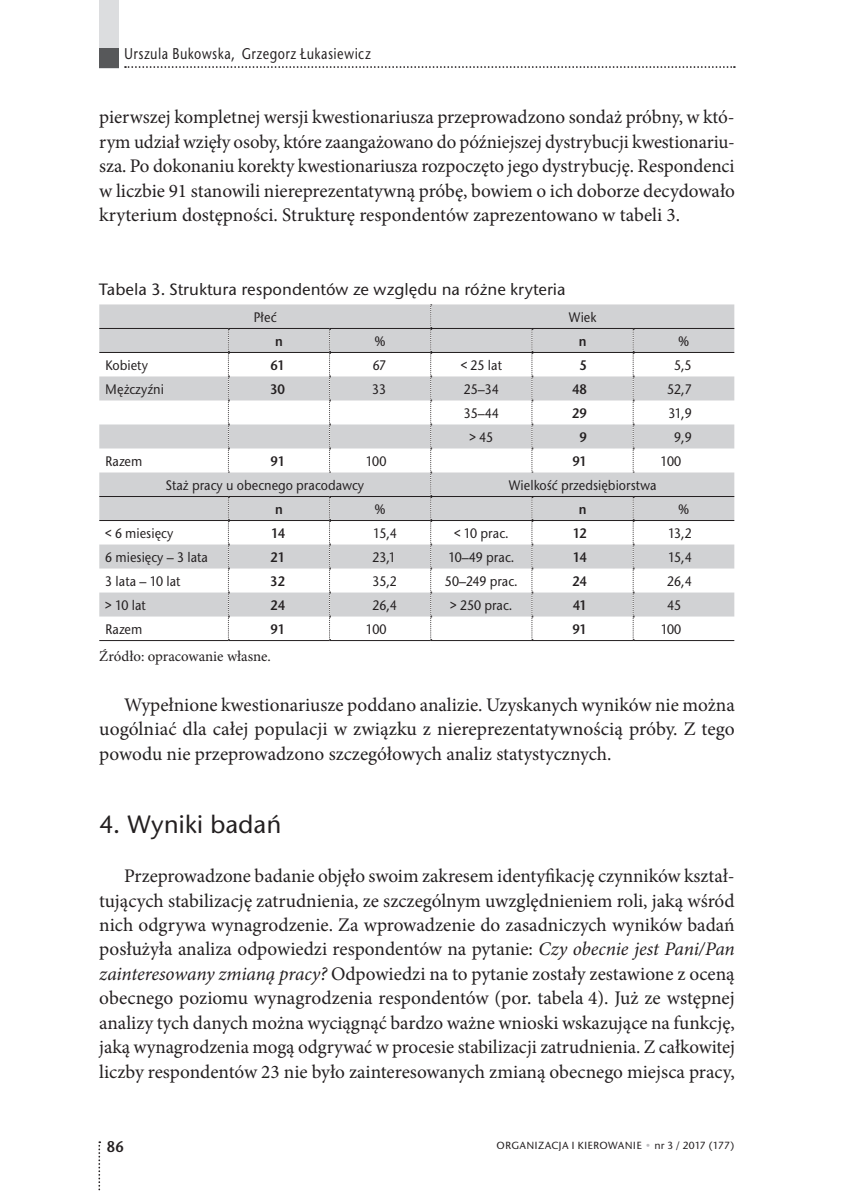
<style>
.page{position:relative;width:844px;height:1191px;background:#fff}
.page>*{position:absolute;margin:0;border:0;box-sizing:border-box;transform-origin:0 0}
.t1{font:500 25.38px "Stone Sans Itc TOT";letter-spacing:-.01em;color:#231f20}
.t2{font:19.25px/24.5px "Minion Pro";color:#231f20;text-align:justify}
.t3{font:500 16.62px "Stone Sans Itc TOT";color:#231f20}
.t4{font:500 15.75px "Stone Sans Itc TOT";letter-spacing:.03em;color:#231f20;scale:.8 1}
.t5{font:15.75px "Stone Sans Itc TOT Semi";color:#231f20;scale:.9 1}
.t6{font:14.88px "Minion Pro";color:#231f20}
.t7{font:500 14px "Stone Sans Itc TOT";color:#231f20;scale:.9 1}
.t8{font:14px "Stone Sans Itc TOT Semi";letter-spacing:-.03em;color:#231f20;scale:.9 1}
.t9{font:500 10.5px "Stone Sans Itc TOT";letter-spacing:.02em;color:#231f20}
.s1{font-style:italic}
.s2{color:#bcbdc0}
</style>
<div class="page">
<svg style="left:98px;top:1141px;width:2px;height:50px"></svg>
<svg style="left:125px;top:66px;width:609px;height:2px"></svg>
<div style="left:99px;top:0;width:20px;height:68px;background:#dcdddf"></div>
<div style="left:99px;top:48px;width:20px;height:20px;background:#57585a"></div>
<svg style="left:99px;top:304px;width:635px;height:312px;fill:#d1d2d4"></svg>
<svg style="left:228px;top:329px;width:1px;height:143px"></svg>
<svg style="left:329px;top:329px;width:1px;height:143px"></svg>
<svg style="left:531px;top:329px;width:2px;height:143px"></svg>
<svg style="left:632px;top:329px;width:2px;height:143px"></svg>
<svg style="left:228px;top:497px;width:1px;height:143px"></svg>
<svg style="left:329px;top:497px;width:1px;height:143px"></svg>
<svg style="left:430px;top:304px;width:1px;height:336px"></svg>
<svg style="left:531px;top:497px;width:2px;height:143px"></svg>
<svg style="left:632px;top:497px;width:2px;height:143px"></svg>
<hr style="left:99px;top:328px;width:129px;height:1px;background:#231f20">
<hr style="left:228px;top:328px;width:101px;height:1px;background:#231f20">
<hr style="left:329px;top:328px;width:101px;height:1px;background:#231f20">
<hr style="left:430px;top:328px;width:102px;height:1px;background:#231f20">
<hr style="left:532px;top:328px;width:101px;height:1px;background:#231f20">
<hr style="left:633px;top:328px;width:101px;height:1px;background:#231f20">
<hr style="left:99px;top:496px;width:129px;height:1px;background:#231f20">
<hr style="left:228px;top:496px;width:101px;height:1px;background:#231f20">
<hr style="left:329px;top:496px;width:101px;height:1px;background:#231f20">
<hr style="left:430px;top:496px;width:102px;height:1px;background:#231f20">
<hr style="left:532px;top:496px;width:101px;height:1px;background:#231f20">
<hr style="left:633px;top:496px;width:101px;height:1px;background:#231f20">
<hr style="left:99px;top:352px;width:129px;height:1px;background:#231f20">
<hr style="left:228px;top:352px;width:101px;height:1px;background:#231f20">
<hr style="left:329px;top:352px;width:101px;height:1px;background:#231f20">
<hr style="left:430px;top:352px;width:102px;height:1px;background:#231f20">
<hr style="left:532px;top:352px;width:101px;height:1px;background:#231f20">
<hr style="left:633px;top:352px;width:101px;height:1px;background:#231f20">
<hr style="left:99px;top:520px;width:129px;height:1px;background:#231f20">
<hr style="left:228px;top:520px;width:101px;height:1px;background:#231f20">
<hr style="left:329px;top:520px;width:101px;height:1px;background:#231f20">
<hr style="left:430px;top:520px;width:102px;height:1px;background:#231f20">
<hr style="left:532px;top:520px;width:101px;height:1px;background:#231f20">
<hr style="left:633px;top:520px;width:101px;height:1px;background:#231f20">
<hr style="left:99px;top:640px;width:129px;height:1px;background:#231f20">
<hr style="left:228px;top:640px;width:101px;height:1px;background:#231f20">
<hr style="left:329px;top:640px;width:101px;height:1px;background:#231f20">
<hr style="left:430px;top:640px;width:102px;height:1px;background:#231f20">
<hr style="left:532px;top:640px;width:101px;height:1px;background:#231f20">
<hr style="left:633px;top:640px;width:101px;height:1px;background:#231f20">
<p class="t4" style="left:124px;top:45px;width:310px">Urszula Bukowska, Grzegorz Łukasiewicz</p>
<p class="t2" style="left:99px;top:105px;width:637px">pierwszej kompletnej wersji kwestionariusza przeprowadzono sondaż próbny, w któ&shy;rym udział wzięły osoby, które zaangażowano do późniejszej dystrybucji kwestionariu&shy;sza. Po dokonaniu korekty kwestionariusza rozpoczęto jego dystrybucję. Respondenci w liczbie 91 stanowili niereprezentatywną próbę, bowiem o ich doborze decydowało kryterium dostępności. Strukturę respondentów zaprezentowano w tabeli 3.</p>
<p class="t3" style="left:99px;top:279px;width:468px">Tabela 3. Struktura respondentów ze względu na różne kryteria</p>
<p class="t7" style="left:253px;top:308px;width:27px">Płeć</p>
<p class="t7" style="left:568px;top:308px;width:33px">Wiek</p>
<p class="t8" style="left:275px;top:332px;width:10px">n</p>
<p class="t7" style="left:375px;top:332px;width:13px">%</p>
<p class="t8" style="left:578px;top:332px;width:10px">n</p>
<p class="t7" style="left:678px;top:332px;width:13px">%</p>
<p class="t7" style="left:105px;top:356px;width:49px">Kobiety</p>
<p class="t8" style="left:270px;top:356px;width:18px">61</p>
<p class="t7" style="left:372px;top:356px;width:17px">67</p>
<p class="t7" style="left:460px;top:356px;width:47px">&lt; 25 lat</p>
<p class="t8" style="left:579px;top:356px;width:10px">5</p>
<p class="t7" style="left:674px;top:356px;width:21px">5,5</p>
<p class="t7" style="left:105px;top:380px;width:67px">Mężczyźni</p>
<p class="t8" style="left:270px;top:380px;width:18px">30</p>
<p class="t7" style="left:372px;top:380px;width:17px">33</p>
<p class="t7" style="left:464px;top:380px;width:40px">25–34</p>
<p class="t8" style="left:572px;top:380px;width:18px">48</p>
<p class="t7" style="left:667px;top:380px;width:29px">52,7</p>
<p class="t7" style="left:463px;top:404px;width:41px">35–44</p>
<p class="t8" style="left:572px;top:404px;width:18px">29</p>
<p class="t7" style="left:668px;top:404px;width:27px">31,9</p>
<p class="t7" style="left:469px;top:428px;width:28px">&gt; 45</p>
<p class="t8" style="left:579px;top:428px;width:10px">9</p>
<p class="t7" style="left:674px;top:428px;width:21px">9,9</p>
<p class="t7" style="left:105px;top:452px;width:43px">Razem</p>
<p class="t8" style="left:270px;top:452px;width:18px">91</p>
<p class="t7" style="left:366px;top:452px;width:24px">100</p>
<p class="t8" style="left:572px;top:452px;width:18px">91</p>
<p class="t7" style="left:660px;top:452px;width:24px">100</p>
<p class="t7" style="left:166px;top:476px;width:222px">Staż pracy u obecnego pracodawcy</p>
<p class="t7" style="left:508px;top:476px;width:166px">Wielkość przedsiębiorstwa</p>
<p class="t8" style="left:275px;top:500px;width:10px">n</p>
<p class="t7" style="left:375px;top:500px;width:13px">%</p>
<p class="t8" style="left:578px;top:500px;width:10px">n</p>
<p class="t7" style="left:678px;top:500px;width:13px">%</p>
<p class="t7" style="left:105px;top:524px;width:77px">&lt; 6 miesięcy</p>
<p class="t8" style="left:271px;top:524px;width:17px">14</p>
<p class="t7" style="left:373px;top:524px;width:28px">15,4</p>
<p class="t7" style="left:454px;top:524px;width:62px">&lt; 10 prac.</p>
<p class="t8" style="left:572px;top:524px;width:17px">12</p>
<p class="t7" style="left:668px;top:524px;width:28px">13,2</p>
<p class="t7" style="left:105px;top:548px;width:116px">6 miesięcy – 3 lata</p>
<p class="t8" style="left:270px;top:548px;width:18px">21</p>
<p class="t7" style="left:372px;top:548px;width:28px">23,1</p>
<p class="t7" style="left:448px;top:548px;width:75px">10–49 prac.</p>
<p class="t8" style="left:572px;top:548px;width:17px">14</p>
<p class="t7" style="left:668px;top:548px;width:28px">15,4</p>
<p class="t7" style="left:105px;top:572px;width:85px">3 lata – 10 lat</p>
<p class="t8" style="left:270px;top:572px;width:18px">32</p>
<p class="t7" style="left:372px;top:572px;width:29px">35,2</p>
<p class="t7" style="left:445px;top:572px;width:82px">50–249 prac.</p>
<p class="t8" style="left:572px;top:572px;width:18px">24</p>
<p class="t7" style="left:667px;top:572px;width:29px">26,4</p>
<p class="t7" style="left:105px;top:596px;width:46px">&gt; 10 lat</p>
<p class="t8" style="left:270px;top:596px;width:18px">24</p>
<p class="t7" style="left:372px;top:596px;width:29px">26,4</p>
<p class="t7" style="left:450px;top:596px;width:71px">&gt; 250 prac.</p>
<p class="t8" style="left:572px;top:596px;width:17px">41</p>
<p class="t7" style="left:667px;top:596px;width:17px">45</p>
<p class="t7" style="left:105px;top:620px;width:43px">Razem</p>
<p class="t8" style="left:270px;top:620px;width:18px">91</p>
<p class="t7" style="left:366px;top:620px;width:24px">100</p>
<p class="t8" style="left:572px;top:620px;width:18px">91</p>
<p class="t7" style="left:660px;top:620px;width:24px">100</p>
<p class="t6" style="left:99px;top:646px;width:173px">Źródło: opracowanie własne.</p>
<p class="t2" style="left:99px;top:692px;width:636px;text-indent:25px">Wypełnione kwestionariusze poddano analizie. Uzyskanych wyników nie można uogólniać dla całej populacji w związku z niereprezentatywnością próby. Z tego powodu nie przeprowadzono szczegółowych analiz statystycznych.</p>
<h1 class="t1" style="left:99px;top:809px;width:183px">4. Wyniki badań</h1>
<p class="t2" style="left:99px;top:863px;width:637px;text-indent:25px">Przeprowadzone badanie objęło swoim zakresem identyfikację czynników kształ&shy;tujących stabilizację zatrudnienia, ze szczególnym uwzględnieniem roli, jaką wśród nich odgrywa wynagrodzenie. Za wprowadzenie do zasadniczych wyników badań posłużyła analiza odpowiedzi respondentów na pytanie: <span class="s1">Czy obecnie jest Pani/Pan zainteresowany zmianą pracy?</span> Odpowiedzi na to pytanie zostały zestawione z oceną obecnego poziomu wynagrodzenia respondentów (por. tabela 4). Już ze wstępnej analizy tych danych można wyciągnąć bardzo ważne wnioski wskazujące na funkcję, jaką wynagrodzenia mogą odgrywać w procesie stabilizacji zatrudnienia. Z całkowitej liczby respondentów 23 nie było zainteresowanych zmianą obecnego miejsca pracy,</p>
<p class="t5" style="left:107px;top:1137px;width:21px">86</p>
<p class="t9" style="left:496px;top:1138px;width:240px">ORGANIZACJA I KIEROWANIE <span class="s2">•</span> nr 3 / 2017 (177)</p>
</div>
